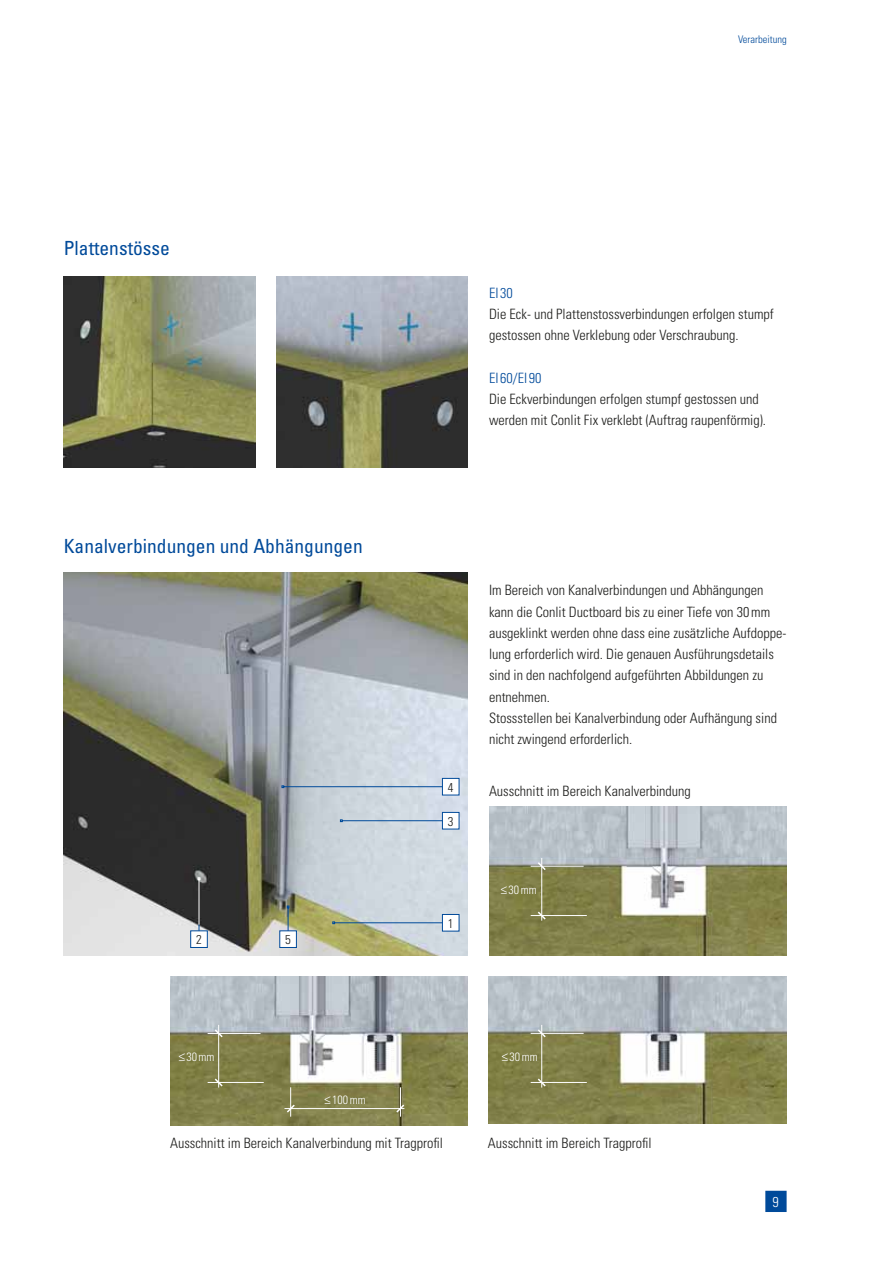
<style>
.page{position:relative;width:893px;height:1263px;background:#fff}
.page>*{position:absolute;margin:0;border:0;box-sizing:border-box;transform-origin:0 0}
.t1{font:condensed 19.5px "Univers";color:#004a9a}
.t2{font:300 condensed 14.25px/21.3px "Univers";color:#1d1d1b}
.t3{font:300 condensed 14.25px "Univers";color:#004a9a}
.t4{font:300 condensed 14.25px "Univers";color:#fff}
.t5{font:300 condensed 12.75px "Univers";color:#1d1d1b}
.t6{font:300 condensed 12px "Univers";color:#fff}
.t7{font:300 condensed 10.5px "Univers";color:#004a9a}
</style>
<div class="page">
<img style="left:489px;top:806px;width:298px;height:149px">
<img style="left:170px;top:976px;width:298px;height:149px">
<img style="left:488px;top:976px;width:299px;height:148px">
<img style="left:64px;top:572px;width:404px;height:383px">
<img style="left:64px;top:276px;width:191px;height:192px">
<img style="left:276px;top:276px;width:192px;height:192px">
<div style="left:191px;top:931px;width:16px;height:16px;background:#fff"></div>
<div style="left:190px;top:931px;width:18px;height:17px;border:1px solid #004a9a"></div>
<div style="left:280px;top:931px;width:16px;height:16px;background:#fff"></div>
<div style="left:280px;top:931px;width:17px;height:17px;border:1px solid #004a9a"></div>
<svg style="left:287px;top:906px;width:2px;height:25px"></svg>
<div style="left:442px;top:778px;width:17px;height:17px;background:#fff"></div>
<div style="left:442px;top:778px;width:17px;height:17px;border:1px solid #004a9a"></div>
<hr style="left:284px;top:786px;width:158px;height:1px;background:#004a9a">
<div style="left:442px;top:812px;width:17px;height:17px;background:#fff"></div>
<div style="left:442px;top:812px;width:17px;height:17px;border:1px solid #004a9a"></div>
<hr style="left:342px;top:820px;width:100px;height:1px;background:#004a9a">
<div style="left:442px;top:914px;width:17px;height:17px;background:#fff"></div>
<div style="left:442px;top:914px;width:17px;height:17px;border:1px solid #004a9a"></div>
<hr style="left:335px;top:922px;width:107px;height:1px;background:#004a9a">
<hr style="left:199px;top:880px;width:1px;height:45px;background:#fff">
<hr style="left:541px;top:858px;width:1px;height:63px;background:#fff">
<hr style="left:541px;top:1025px;width:1px;height:62px;background:#fff">
<hr style="left:218px;top:1025px;width:1px;height:62px;background:#fff">
<hr style="left:531px;top:866px;width:53px;height:1px;background:#fff">
<hr style="left:531px;top:1033px;width:53px;height:1px;background:#fff">
<hr style="left:208px;top:1033px;width:53px;height:1px;background:#fff">
<hr style="left:531px;top:915px;width:56px;height:1px;background:#fff">
<hr style="left:531px;top:1082px;width:56px;height:1px;background:#fff">
<hr style="left:208px;top:1082px;width:56px;height:1px;background:#fff">
<svg style="left:536px;top:860px;width:11px;height:12px"></svg>
<svg style="left:536px;top:1028px;width:11px;height:11px"></svg>
<svg style="left:213px;top:1028px;width:11px;height:11px"></svg>
<svg style="left:536px;top:910px;width:11px;height:11px"></svg>
<svg style="left:536px;top:1077px;width:11px;height:11px"></svg>
<svg style="left:213px;top:1077px;width:11px;height:11px"></svg>
<hr style="left:284px;top:1108px;width:120px;height:1px;background:#fff">
<hr style="left:290px;top:1087px;width:1px;height:30px;background:#fff">
<hr style="left:400px;top:1087px;width:1px;height:30px;background:#fff">
<svg style="left:395px;top:1103px;width:11px;height:11px"></svg>
<svg style="left:285px;top:1103px;width:11px;height:11px"></svg>
<div style="left:766px;top:1191px;width:20px;height:20px;background:#004a9a"></div>
<div style="left:765px;top:1191px;width:22px;height:21px;border:2px solid #004a9a"></div>
<h1 class="t1" style="left:64px;top:241px;width:108px">Plattenstösse</h1>
<h1 class="t1" style="left:64px;top:539px;width:300px">Kanalverbindungen und Abhängungen</h1>
<p class="t5" style="left:196px;top:935px;width:7px">2</p>
<p class="t5" style="left:285px;top:935px;width:7px">5</p>
<p class="t7" style="left:738px;top:35px;width:50px">Verarbeitung</p>
<p class="t3" style="left:489px;top:287px;width:25px">EI 30</p>
<p class="t2" style="left:489px;top:305px;width:286px">Die Eck- und Plattenstossverbindungen erfolgen stumpf gestossen ohne Verklebung oder Verschraubung.</p>
<p class="t3" style="left:489px;top:372px;width:54px">EI 60/EI 90</p>
<p class="t2" style="left:489px;top:390px;width:278px">Die Eckverbindungen erfolgen stumpf gestossen und werden mit Conlit Fix verklebt (Auftrag raupenförmig).</p>
<p class="t5" style="left:448px;top:782px;width:7px">4</p>
<p class="t5" style="left:448px;top:816px;width:7px">3</p>
<p class="t5" style="left:448px;top:918px;width:7px">1</p>
<p class="t2" style="left:489px;top:581px;width:299px">Im Bereich von Kanalverbindungen und Abhängungen kann die Conlit Ductboard bis zu einer Tiefe von 30 mm ausgeklinkt werden ohne dass eine zusätzliche Aufdoppe&shy;lung erforderlich wird. Die genauen Ausführungsdetails sind in den nachfolgend aufgeführten Abbildungen zu entnehmen.<br>Stossstellen bei Kanalverbindung oder Aufhängung sind nicht zwingend erforderlich.</p>
<p class="t2" style="left:489px;top:782px;width:203px">Ausschnitt im Bereich Kanalverbindung</p>
<p class="t6" style="left:501px;top:885px;width:37px">≤30 mm</p>
<p class="t6" style="left:179px;top:1053px;width:37px">≤30 mm</p>
<p class="t6" style="left:502px;top:1053px;width:37px">≤30 mm</p>
<p class="t6" style="left:324px;top:1096px;width:43px">≤100 mm</p>
<p class="t2" style="left:170px;top:1134px;width:274px">Ausschnitt im Bereich Kanalverbindung mit Tragprofil</p>
<p class="t2" style="left:488px;top:1134px;width:165px">Ausschnitt im Bereich Tragprofil</p>
<p class="t4" style="left:772px;top:1196px;width:8px">9</p>
</div>
